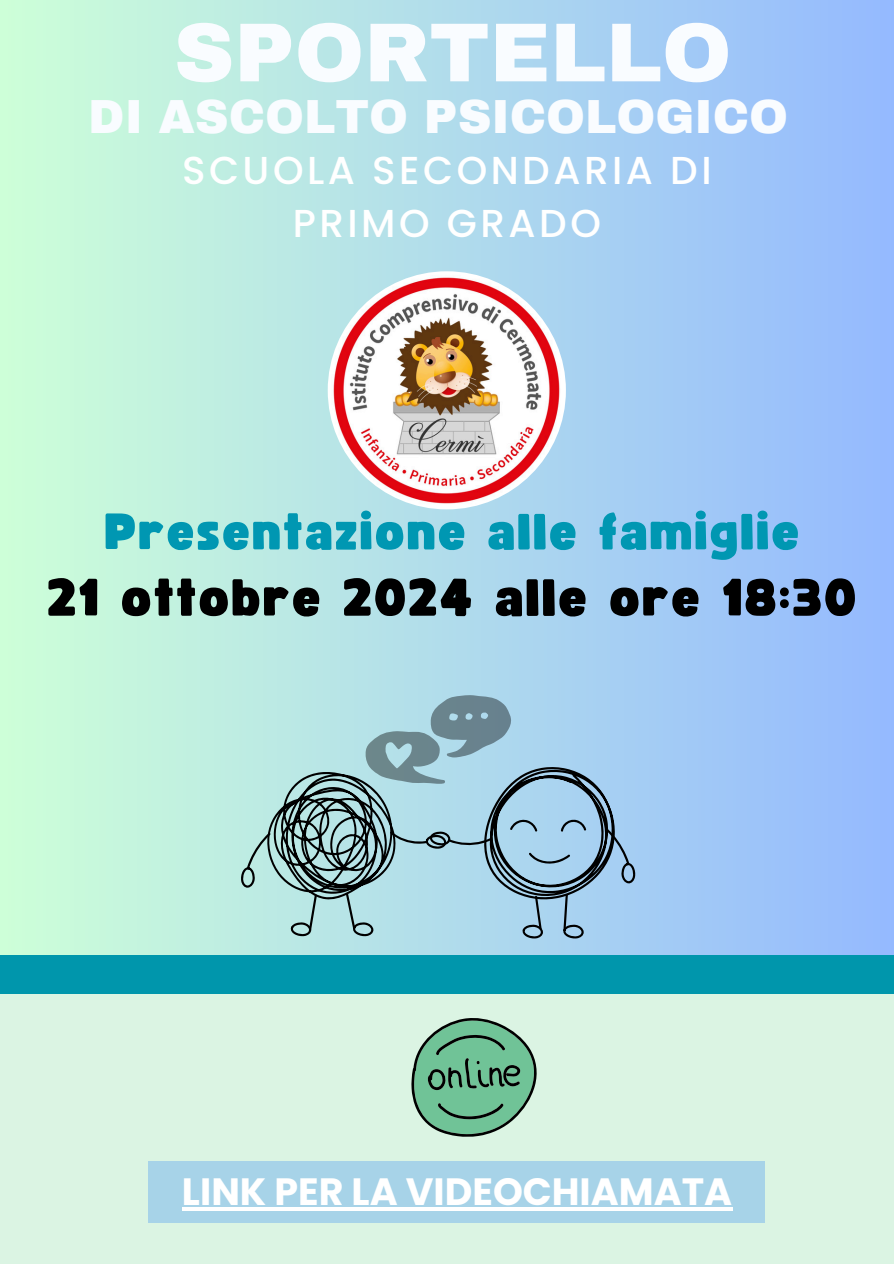
<style>
.page{position:relative;width:894px;height:1264px;background:#fff}
.page>*{position:absolute;margin:0;border:0;box-sizing:border-box;transform-origin:0 0}
.t1{font:900 83.55px "Archivo";color:#f9fcff}
.t2{font:51.6px "Funtastic";letter-spacing:.05em;color:#000}
.t3{font:50.1px "Funtastic";letter-spacing:.05em;color:#0097b2}
.t4{font:900 46.8px "Archivo";color:#f9fcff}
.t5{font:500 39px/52.9px "Poppins";letter-spacing:.09em;color:#fff;text-align:center}
.t6{font:700 37.95px "Poppins";color:#fff}
</style>
<div class="page">
<div style="left:0;top:0;width:893px;height:1263px;background:linear-gradient(to right,#cdffd8,#94b9ff)"></div>
<div style="left:0;top:969px;width:893px;height:294px;background:#dbf4e3"></div>
<div style="left:0;top:954px;width:893px;height:39px;background:#0096ac"></div>
<div style="left:148px;top:1160px;width:615px;height:62px;background:#a7d3e8"></div>
<svg style="left:240px;top:695px;width:395px;height:243px;background:#9ac0cc"></svg>
<svg style="left:411px;top:1018px;width:126px;height:118px"></svg>
<img style="left:327px;top:271px;width:238px;height:238px;border-radius:50%">
<hr style="left:182px;top:1207px;width:550px;height:3px;background:#fff">
<p class="t1" style="left:174px;top:8px;width:559px">SPORTELLO</p>
<p class="t4" style="left:88px;top:92px;width:701px">DI ASCOLTO PSICOLOGICO</p>
<h3 class="t5" style="left:182px;top:144px;width:531px">SCUOLA SECONDARIA DI<br>PRIMO GRADO</h3>
<p class="t3" style="left:105px;top:509px;width:695px">Presentazione alle famiglie</p>
<p class="t2" style="left:48px;top:574px;width:809px">21 ottobre 2024 alle ore 18:30</p>
<h2 class="t6" style="left:182px;top:1164px;width:551px">LINK PER LA VIDEOCHIAMATA</h2>
</div>
